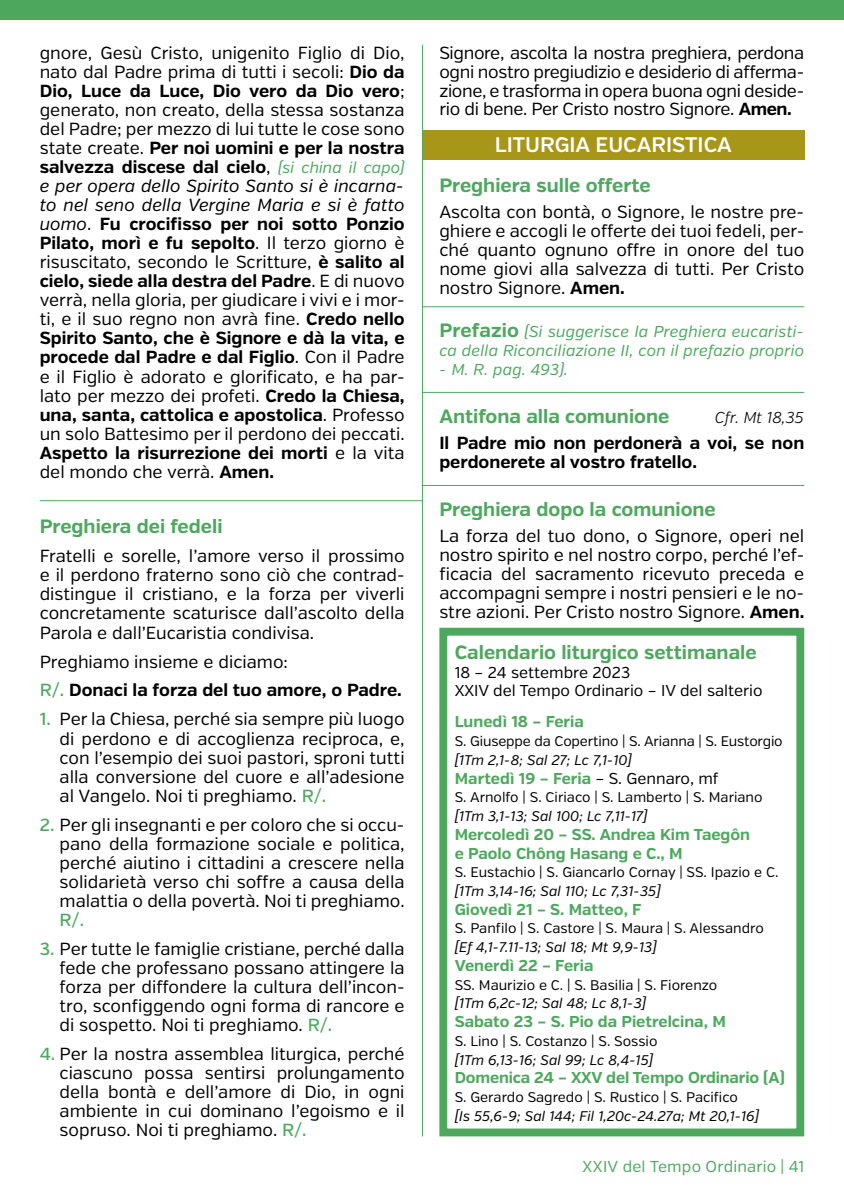
<style>
.page{position:relative;width:844px;height:1191px;background:#fff}
.page>*{position:absolute;margin:0;border:0;box-sizing:border-box;transform-origin:0 0}
.t1{font:600 21px "Verb";color:#fff}
.t2{font:700 19.25px "Verb";color:#4da85e}
.t3{font:17.5px/19.1px "Verb";color:#000;text-align:justify}
.t4{font:700 17.5px/28.9px "Verb";color:#000}
.t5{font:500 17.5px "Verb";color:#4da85e}
.t6{font:700 15.75px/18.7px "Verb";color:#4da85e}
.t7{font:italic 15.75px/18.9px "Verb";letter-spacing:.01em;color:#4da85e}
.t8{font:15.75px/18.9px "Verb";color:#000}
.t9{font:15.75px "Verb";letter-spacing:.01em;color:#4da85e}
.t10{font:italic 300 15.75px "Verb";color:#000}
.t11{font:14px "Verb";color:#000}
.t12{font:italic 14px "Verb";color:#000}
.s1{font-weight:700}
.s2{font-style:italic;font-size:15.75px;color:#4da85e}
.s3{font-style:italic}
.s4{font-weight:400}
.s5{font-weight:500;color:#4da85e}
.s6{font-weight:700;font-style:normal;font-size:19.25px}
.s7{font-weight:400;color:#000}
</style>
<div class="page">
<div style="left:0;top:0;width:843px;height:20px;background:#4da85e"></div>
<hr style="left:40px;top:500px;width:382px;height:1px;background:#4da85e">
<hr style="left:422px;top:306px;width:382px;height:1px;background:#4da85e">
<hr style="left:422px;top:392px;width:382px;height:1px;background:#4da85e">
<hr style="left:422px;top:485px;width:382px;height:1px;background:#4da85e">
<div style="left:422px;top:130px;width:382px;height:29px;background:#a89618"></div>
<hr style="left:422px;top:45px;width:1px;height:1091px;background:#4da85e">
<div style="left:439px;top:628px;width:365px;height:508px;border:8px solid #4da85e"></div>
<p class="t3" style="left:40px;top:43px;width:366px">gnore, Gesù Cristo, unigenito Figlio di Dio, nato dal Padre prima di tutti i secoli: <span class="s1">Dio da Dio, Luce da Luce, Dio vero da Dio vero</span>; generato, non creato, della stessa sostanza del Padre; per mezzo di lui tutte le cose sono state create. <span class="s1">Per noi uomini e per la nostra salvezza discese dal cielo</span>, <span class="s2">(si china il capo) </span><span class="s3">e per opera dello Spirito Santo si è incarna&shy;to nel seno della Vergine Maria e si è fatto uomo</span>. <span class="s1">Fu crocifisso per noi sotto Ponzio Pilato, morì e fu sepolto</span>. Il terzo giorno è risuscitato, secondo le Scritture, <span class="s1">è salito al cielo, siede alla destra del Padre</span>. E di nuovo verrà, nella gloria, per giudicare i vivi e i mor&shy;ti, e il suo regno non avrà fine. <span class="s1">Credo nello Spirito Santo, che è Signore e dà la vita, e procede dal Padre e dal Figlio</span>. Con il Padre e il Figlio è adorato e glorificato, e ha par&shy;lato per mezzo dei profeti. <span class="s1">Credo la Chiesa, una, santa, cattolica e apostolica</span>. Professo un solo Battesimo per il perdono dei peccati.<br><span class="s1">Aspetto la risurrezione dei morti</span> e la vita del mondo che verrà. <span class="s1">Amen.</span></p>
<p class="t2" style="left:40px;top:515px;width:184px">Preghiera dei fedeli</p>
<p class="t3" style="left:40px;top:547px;width:366px">Fratelli e sorelle, l’amore verso il prossimo e il perdono fraterno sono ciò che contrad&shy;distingue il cristiano, e la forza per viverli concretamente scaturisce dall’ascolto della Parola e dall’Eucaristia condivisa.</p>
<p class="t4" style="left:40px;top:647px;width:363px"><span class="s4">Preghiamo insieme e diciamo:<br></span><span class="s5">R/.</span> Donaci la forza del tuo amore, o Padre.</p>
<p class="t3" style="left:60px;top:710px;width:346px;text-indent:-20px"><span class="s5">1.</span> Per la Chiesa, perché sia sempre più luogo di perdono e di accoglienza reciproca, e, con l’esempio dei suoi pastori, sproni tutti alla conversione del cuore e all’adesione al Vangelo. Noi ti preghiamo. <span class="s5">R/.</span></p>
<p class="t3" style="left:60px;top:815px;width:346px;text-indent:-20px"><span class="s5">2.</span> Per gli insegnanti e per coloro che si occu&shy;pano della formazione sociale e politica, perché aiutino i cittadini a crescere nella solidarietà verso chi soffre a causa della malattia o della povertà. Noi ti preghiamo.</p>
<p class="t5" style="left:60px;top:909px;width:26px">R/.</p>
<p class="t3" style="left:60px;top:939px;width:346px;text-indent:-20px"><span class="s5">3.</span> Per tutte le famiglie cristiane, perché dalla fede che professano possano attingere la forza per diffondere la cultura dell’incon&shy;tro, sconfiggendo ogni forma di rancore e di sospetto. Noi ti preghiamo. <span class="s5">R/.</span></p>
<p class="t3" style="left:60px;top:1044px;width:346px;text-indent:-20px"><span class="s5">4.</span> Per la nostra assemblea liturgica, perché ciascuno possa sentirsi prolungamento della bontà e dell’amore di Dio, in ogni ambiente in cui dominano l’egoismo e il sopruso. Noi ti preghiamo. <span class="s5">R/.</span></p>
<p class="t3" style="left:439px;top:43px;width:366px">Signore, ascolta la nostra preghiera, perdona ogni nostro pregiudizio e desiderio di afferma&shy;zione, e trasforma in opera buona ogni deside&shy;rio di bene. Per Cristo nostro Signore. <span class="s1">Amen.</span></p>
<p class="t1" style="left:494px;top:132px;width:238px">LITURGIA EUCARISTICA</p>
<p class="t2" style="left:439px;top:174px;width:213px">Preghiera sulle offerte</p>
<p class="t3" style="left:439px;top:203px;width:366px">Ascolta con bontà, o Signore, le nostre pre&shy;ghiere e accogli le offerte dei tuoi fedeli, per&shy;ché quanto ognuno offre in onore del tuo nome giovi alla salvezza di tutti. Per Cristo nostro Signore. <span class="s1">Amen.</span></p>
<p class="t7" style="left:439px;top:322px;width:366px"><span class="s6">Prefazio</span> (Si suggerisce la Preghiera eucaristi&shy;ca della Riconciliazione II, con il prefazio proprio</p>
<p class="t7" style="left:439px;top:360px;width:130px">- M. R. pag. 493).</p>
<p class="t2" style="left:439px;top:404px;width:231px">Antifona alla comunione</p>
<p class="t10" style="left:714px;top:408px;width:90px">Cfr. Mt 18,35</p>
<p class="t4" style="left:439px;top:434px;width:366px;line-height:18.9px">Il Padre mio non perdonerà a voi, se non perdonerete al vostro fratello.</p>
<p class="t2" style="left:439px;top:497px;width:278px">Preghiera dopo la comunione</p>
<p class="t3" style="left:439px;top:527px;width:366px">La forza del tuo dono, o Signore, operi nel nostro spirito e nel nostro corpo, perché l’ef&shy;ficacia del sacramento ricevuto preceda e accompagni sempre i nostri pensieri e le no&shy;stre azioni. Per Cristo nostro Signore. <span class="s1">Amen.</span></p>
<p class="t2" style="left:454px;top:640px;width:303px">Calendario liturgico settimanale</p>
<p class="t8" style="left:454px;top:663px;width:309px">18 – 24 settembre 2023<br>XXIV del Tempo Ordinario – IV del salterio</p>
<p class="t6" style="left:454px;top:713px;width:131px">Lunedì 18 – Feria</p>
<p class="t11" style="left:454px;top:733px;width:329px">S. Giuseppe da Copertino | S. Arianna | S. Eustorgio</p>
<p class="t12" style="left:454px;top:751px;width:179px">[1Tm 2,1-8; Sal 27; Lc 7,1-10]</p>
<p class="t6" style="left:454px;top:769px;width:265px">Martedì 19 – Feria <span class="s7">– S. Gennaro, mf</span></p>
<p class="t11" style="left:454px;top:789px;width:309px">S. Arnolfo | S. Ciriaco | S. Lamberto | S. Mariano</p>
<p class="t12" style="left:454px;top:807px;width:194px">[1Tm 3,1-13; Sal 100; Lc 7,11-17]</p>
<p class="t6" style="left:454px;top:825px;width:297px">Mercoledì 20 – SS. Andrea Kim Taegôn e Paolo Chông Hasang e C., M</p>
<p class="t11" style="left:454px;top:864px;width:325px">S. Eustachio | S. Giancarlo Cornay | SS. Ipazio e C.</p>
<p class="t12" style="left:454px;top:882px;width:207px">[1Tm 3,14-16; Sal 110; Lc 7,31-35]</p>
<p class="t6" style="left:454px;top:900px;width:188px">Giovedì 21 – S. Matteo, F</p>
<p class="t11" style="left:454px;top:920px;width:310px">S. Panfilo | S. Castore | S. Maura | S. Alessandro</p>
<p class="t12" style="left:454px;top:939px;width:203px">[Ef 4,1-7.11-13; Sal 18; Mt 9,9-13]</p>
<p class="t6" style="left:454px;top:956px;width:140px">Venerdì 22 – Feria</p>
<p class="t11" style="left:454px;top:976px;width:264px">SS. Maurizio e C. | S. Basilia | S. Fiorenzo</p>
<p class="t12" style="left:454px;top:995px;width:193px">[1Tm 6,2c-12; Sal 48; Lc 8,1-3]</p>
<p class="t6" style="left:454px;top:1012px;width:272px">Sabato 23 – S. Pio da Pietrelcina, M</p>
<p class="t11" style="left:454px;top:1032px;width:204px">S. Lino | S. Costanzo | S. Sossio</p>
<p class="t12" style="left:454px;top:1051px;width:200px">[1Tm 6,13-16; Sal 99; Lc 8,4-15]</p>
<p class="t6" style="left:454px;top:1068px;width:332px">Domenica 24 – XXV del Tempo Ordinario (A)</p>
<p class="t11" style="left:454px;top:1088px;width:285px">S. Gerardo Sagredo | S. Rustico | S. Pacifico</p>
<p class="t12" style="left:454px;top:1107px;width:306px">[Is 55,6-9; Sal 144; Fil 1,20c-24.27a; Mt 20,1-16]</p>
<p class="t9" style="left:582px;top:1157px;width:223px">XXIV del Tempo Ordinario | 41</p>
</div>
